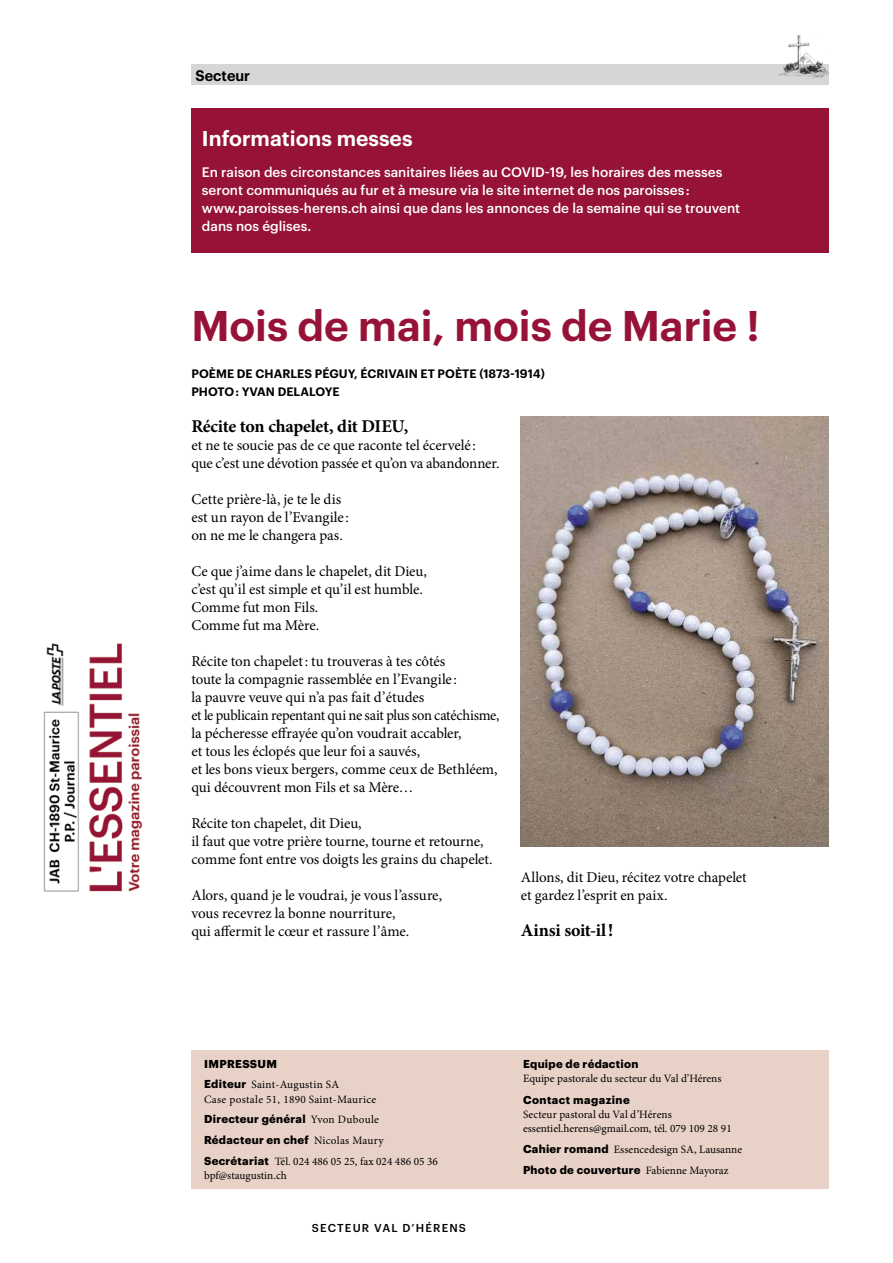
<style>
.page{position:relative;width:893px;height:1263px;background:#fff}
.page>*{position:absolute;margin:0;border:0;box-sizing:border-box;transform-origin:0 0}
.t1{font:600 42px "Graphik";color:#961337}
.t2{font:600 21px "Graphik";color:#fff}
.t3{font:700 18px "Minion Pro";letter-spacing:-.015em;color:#000}
.t4{font:15px/18px "Minion Pro";letter-spacing:-.01em;color:#000}
.t5{font:600 15px "Graphik";color:#000;scale:.96 1}
.t6{font:500 13.5px/18px "Graphik";color:#fff}
.t7{font:600 12px/18px "Graphik";letter-spacing:.005em;color:#000}
.t8{font:11.25px/14.2px "Minion Pro";color:#000}
.t9{font:700 11.25px/20.7px "Graphik";letter-spacing:.025em;color:#000}
.t10{font:11.25px/14.2px "Minion Pro";letter-spacing:.025em;color:#000}
.t11{font:500 11.25px "Graphik";letter-spacing:.105em;color:#000}
.s1{font-family:"Graphik";font-weight:700}
.s2{font-family:"Minion Pro";font-weight:400}
</style>
<div class="page">
<div style="left:191px;top:65px;width:638px;height:20px;background:#d6d6d6"></div>
<img style="left:775px;top:35px;width:54px;height:44px">
<img style="left:43px;top:643px;width:100px;height:249px">
<div style="left:191px;top:1050px;width:638px;height:138px;background:#e8d1c6"></div>
<div style="left:191px;top:108px;width:638px;height:144px;background:#961337"></div>
<img style="left:521px;top:416px;width:308px;height:430px">
<p class="t5" style="left:196px;top:64px;width:58px">Secteur</p>
<h2 class="t2" style="left:202px;top:123px;width:212px">Informations messes</h2>
<p class="t6" style="left:202px;top:162px;width:540px">En raison des circonstances sanitaires liées au COVID-19, les horaires des messes seront communiqués au fur et à mesure via le site internet de nos paroisses : www.paroisses-herens.ch ainsi que dans les annonces de la semaine qui se trouvent dans nos églises.</p>
<h1 class="t1" style="left:191px;top:293px;width:570px">Mois de mai, mois de Marie !</h1>
<p class="t7" style="left:191px;top:364px;width:355px">POÈME DE CHARLES PÉGUY, ÉCRIVAIN ET POÈTE (1873-1914)<br>PHOTO : YVAN DELALOYE</p>
<p class="t3" style="left:191px;top:414px;width:219px">Récite ton chapelet, dit DIEU,</p>
<p class="t4" style="left:191px;top:436px;width:310px">et ne te soucie pas de ce que raconte tel écervelé: que c’est une dévotion passée et qu’on va abandonner.</p>
<p class="t4" style="left:191px;top:490px;width:159px">Cette prière-là, je te le dis est un rayon de l’Evangile: on ne me le changera pas.</p>
<p class="t4" style="left:191px;top:562px;width:237px">Ce que j’aime dans le chapelet, dit Dieu, c’est qu’il est simple et qu’il est humble.<br>Comme fut mon Fils.<br>Comme fut ma Mère.</p>
<p class="t4" style="left:191px;top:652px;width:310px">Récite ton chapelet: tu trouveras à tes côtés<br>toute la compagnie rassemblée en l’Evangile:<br>la pauvre veuve qui n’a pas fait d’études<br>et le publicain repentant qui ne sait plus son catéchisme, la pécheresse effrayée qu’on voudrait accabler,<br>et tous les éclopés que leur foi a sauvés,<br>et les bons vieux bergers, comme ceux de Bethléem, qui découvrent mon Fils et sa Mère…</p>
<p class="t4" style="left:191px;top:814px;width:303px">Récite ton chapelet, dit Dieu,<br>il faut que votre prière tourne, tourne et retourne, comme font entre vos doigts les grains du chapelet.</p>
<p class="t4" style="left:191px;top:886px;width:252px">Alors, quand je le voudrai, je vous l’assure, vous recevrez la bonne nourriture,<br>qui affermit le cœur et rassure l’âme.</p>
<p class="t4" style="left:521px;top:868px;width:227px">Allons, dit Dieu, récitez votre chapelet et gardez l’esprit en paix.</p>
<p class="t3" style="left:521px;top:918px;width:94px">Ainsi soit-il!</p>
<p class="t9" style="left:204px;top:1052px;width:74px">IMPRESSUM</p>
<p class="t10" style="left:204px;top:1078px;width:174px"><span class="s1">Editeur</span> Saint-Augustin SA<br>Case postale 51, 1890 Saint-Maurice</p>
<p class="t9" style="left:204px;top:1108px;width:181px">Directeur général <span class="s2">Yvon Duboule<br></span>Rédacteur en chef <span class="s2">Nicolas Maury</span></p>
<p class="t8" style="left:204px;top:1154px;width:235px"><span class="s1">Secrétariat</span> Tél. 024 486 05 25, fax 024 486 05 36 bpf@staugustin.ch</p>
<p class="t11" style="left:312px;top:1219px;width:156px">SECTEUR VAL D’HÉRENS</p>
<p class="t9" style="left:523px;top:1052px;width:117px">Equipe de rédaction</p>
<p class="t8" style="left:523px;top:1071px;width:200px">Equipe pastorale du secteur du Val d’Hérens</p>
<p class="t9" style="left:523px;top:1088px;width:108px">Contact magazine</p>
<p class="t8" style="left:523px;top:1107px;width:210px">Secteur pastoral du Val d’Hérens essentiel.herens@gmail.com, tél. 079 109 28 91</p>
<p class="t8" style="left:523px;top:1142px;width:221px"><span class="s1">Cahier romand</span> Essencedesign SA, Lausanne</p>
<p class="t9" style="left:523px;top:1158px;width:207px">Photo de couverture <span class="s2">Fabienne Mayoraz</span></p>
</div>
